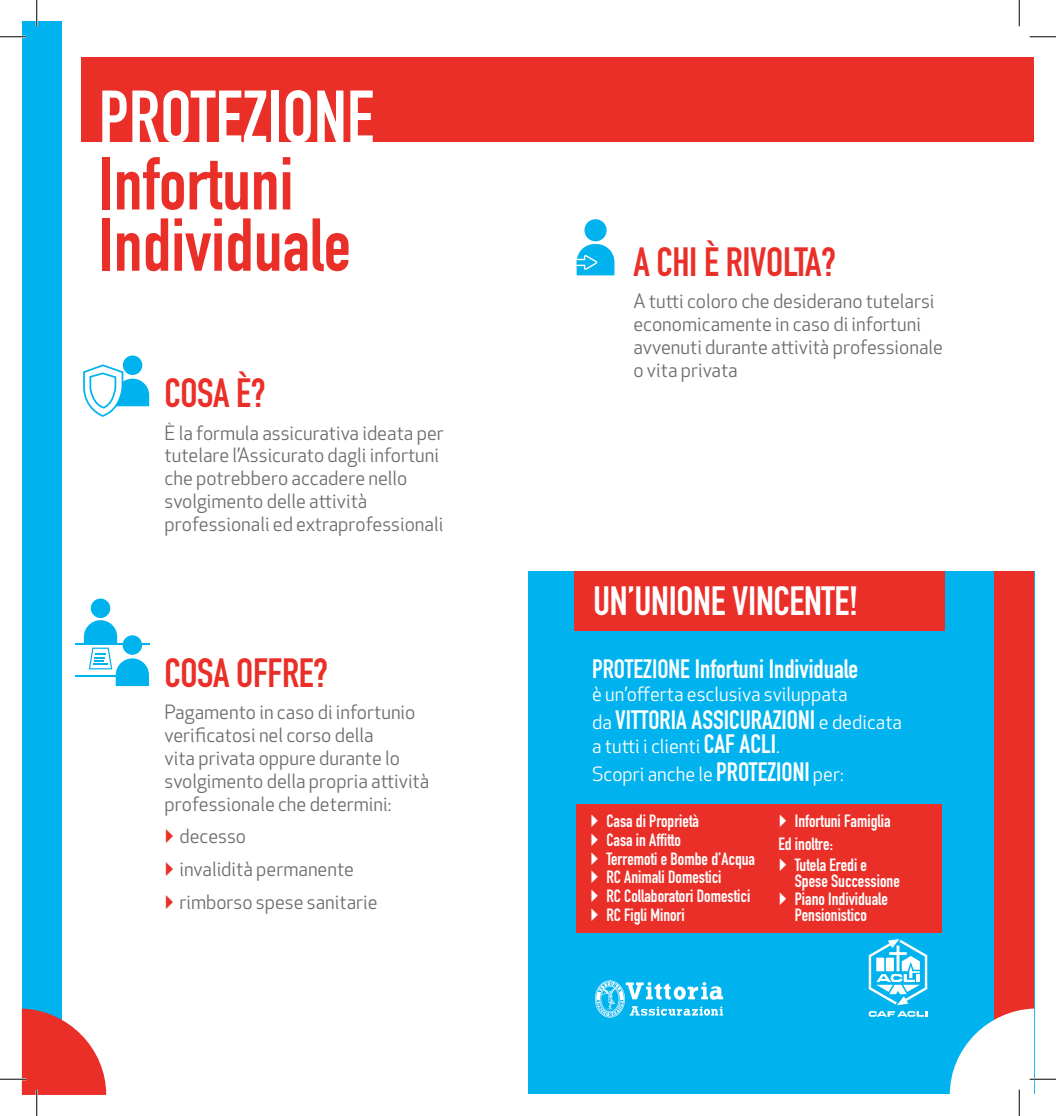
<style>
.page{position:relative;width:1056px;height:1116px;background:#fff}
.page>*{position:absolute;margin:0;border:0;box-sizing:border-box;transform-origin:0 0}
.t1{font:700 73.5px/61.2px "DIN Condensed";color:#ea2f29}
.t2{font:700 73.5px "DIN Condensed";color:#fff}
.t3{font:700 40.25px "DIN Condensed";letter-spacing:-.01em;color:#ea2f29}
.t4{font:700 40.25px "DIN Condensed";letter-spacing:-.01em;color:#fff}
.t5{font:700 26.25px "DIN Condensed";color:#fff}
.t6{font:19.25px/22.8px "Apex New";color:#6c6d70}
.t7{font:19.25px/28px "Apex New";color:#fff}
.t8{font:700 17.5px/18.7px "DIN Condensed";color:#fff}
.s1{font-family:"Apex New";font-weight:400;font-size:19.25px}
.s2{font-family:"DIN Condensed";font-weight:700;font-size:26.25px}
</style>
<div class="page">
<div style="left:22px;top:22px;width:40px;height:1071px;background:#00b3ef"></div>
<div style="left:81px;top:57px;width:953px;height:85px;background:#ea2f29"></div>
<div style="left:91px;top:598px;width:19px;height:20px;background:#00b3ef;border-radius:50%"></div>
<hr style="left:75px;top:643px;width:74px;height:1px;background:#00b3ef">
<hr style="left:75px;top:675px;width:72px;height:1px;background:#00b3ef">
<svg style="left:84px;top:620px;width:65px;height:66px"></svg>
<div style="left:584px;top:219px;width:22px;height:22px;background:#00b3ef;border-radius:50%"></div>
<svg style="left:576px;top:244px;width:38px;height:31px"></svg>
<div style="left:119px;top:352px;width:27px;height:26px;background:#00b3ef;border:4px solid #fff;border-radius:50%"></div>
<svg style="left:83px;top:363px;width:67px;height:53px"></svg>
<div style="left:528px;top:571px;width:506px;height:522px;background:#00b3ef"></div>
<div style="left:994px;top:571px;width:40px;height:522px;background:#ea2f29"></div>
<div style="left:574px;top:571px;width:371px;height:59px;background:#ea2f29"></div>
<svg style="left:595px;top:980px;width:128px;height:37px"></svg>
<svg style="left:868px;top:939px;width:59px;height:77px"></svg>
<div style="left:576px;top:804px;width:365px;height:128px;background:#ea2f29"></div>
<hr style="left:0;top:36px;width:26px;height:2px;background:#fff">
<hr style="left:36px;top:0;width:2px;height:26px;background:#fff">
<svg style="left:0;top:36px;width:26px;height:1px"></svg>
<svg style="left:1029px;top:36px;width:27px;height:1px"></svg>
<svg style="left:36px;top:0;width:1px;height:26px"></svg>
<svg style="left:0;top:1008px;width:106px;height:107px"></svg>
<svg style="left:1019px;top:0;width:1px;height:26px"></svg>
<svg style="left:950px;top:1008px;width:106px;height:107px"></svg>
<h1 class="t2" style="left:99px;top:68px;width:277px">PROTEZIONE</h1>
<h1 class="t1" style="left:99px;top:153px;width:254px">Infortuni<br>Individuale</h1>
<h2 class="t3" style="left:164px;top:366px;width:103px">COSA È?</h2>
<p class="t6" style="left:164px;top:421px;width:281px">È la formula assicurativa ideata per tutelare l’Assicurato dagli infortuni che potrebbero accadere nello svolgimento delle attività professionali ed extraprofessionali</p>
<h2 class="t3" style="left:164px;top:645px;width:165px">COSA OFFRE?</h2>
<p class="t6" style="left:164px;top:701px;width:266px">Pagamento in caso di infortunio verificatosi nel corso della<br>vita privata oppure durante lo svolgimento della propria attività professionale che determini:</p>
<p class="t6" style="left:179px;top:819px;width:200px;line-height:32.7px">decesso<br>invalidità permanente rimborso spese sanitarie</p>
<h2 class="t3" style="left:633px;top:234px;width:204px">A CHI È RIVOLTA?</h2>
<p class="t6" style="left:633px;top:290px;width:311px">A tutti coloro che desiderano tutelarsi economicamente in caso di infortuni avvenuti durante attività professionale o vita privata</p>
<h2 class="t4" style="left:593px;top:574px;width:267px">UN’UNIONE VINCENTE!</h2>
<h3 class="t5" style="left:592px;top:651px;width:268px">PROTEZIONE Infortuni Individuale</h3>
<p class="t7" style="left:592px;top:679px;width:257px">è un’offerta esclusiva sviluppata</p>
<h3 class="t5" style="left:592px;top:701px;width:312px"><span class="s1">da</span> VITTORIA ASSICURAZIONI <span class="s1">e dedicata</span></h3>
<p class="t7" style="left:592px;top:732px;width:253px">a tutti i clienti <span class="s2">CAF ACLI</span>.<br>Scopri anche le <span class="s2">PROTEZIONI</span> per:</p>
<p class="t8" style="left:606px;top:811px;width:150px">Casa di Proprietà<br>Casa in Affitto<br>Terremoti e Bombe d’Acqua<br>RC Animali Domestici<br>RC Collaboratori Domestici<br>RC Figli Minori</p>
<p class="t8" style="left:778px;top:809px;width:114px;line-height:23.1px;text-indent:16px">Infortuni Famiglia<br>Ed inoltre:</p>
<p class="t8" style="left:795px;top:856px;width:106px;line-height:15.8px">Tutela Eredi e<br>Spese Successione</p>
<p class="t8" style="left:795px;top:890px;width:95px;line-height:15.8px">Piano Individuale<br>Pensionistico</p>
</div>
